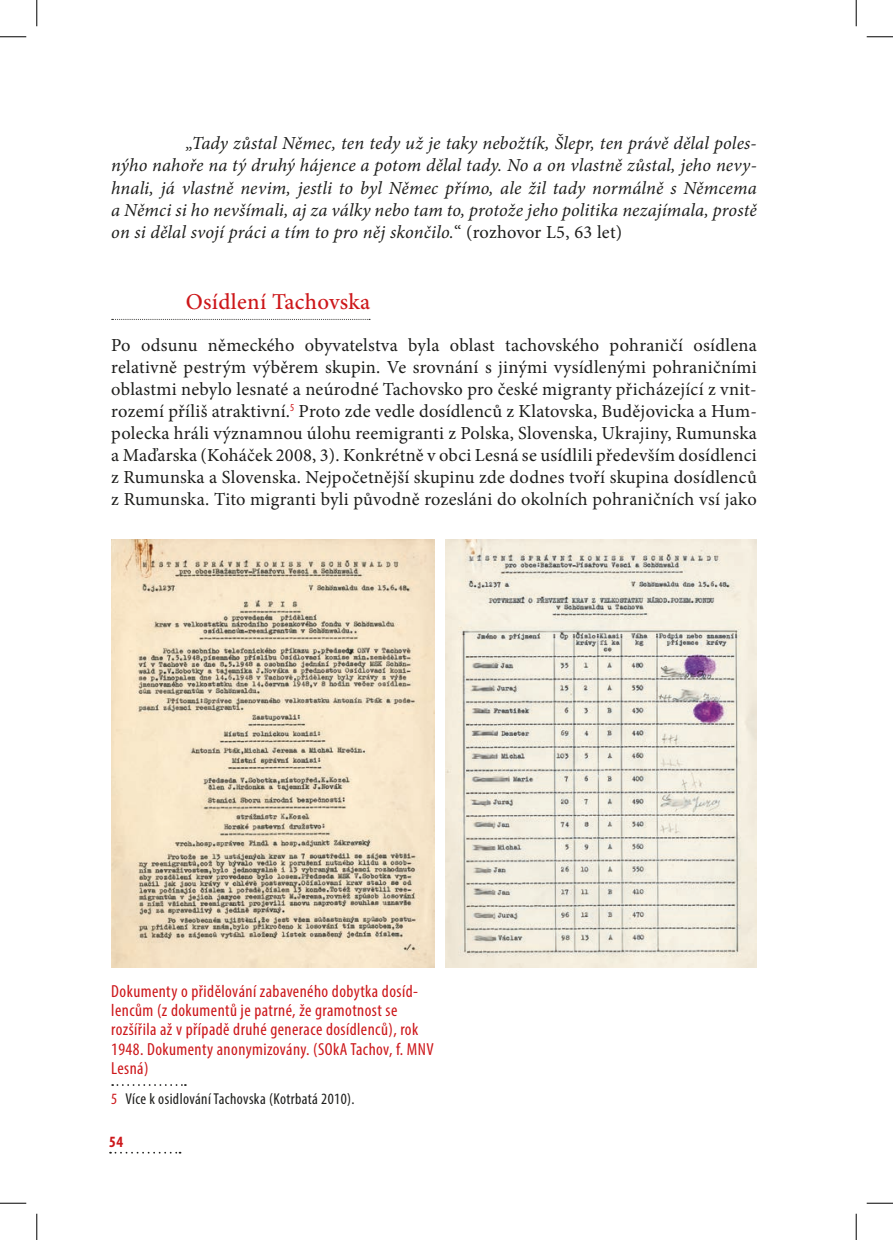
<style>
.page{position:relative;width:893px;height:1240px;background:#fff}
.page>*{position:absolute;margin:0;border:0;box-sizing:border-box;transform-origin:0 0}
.t1{font:500 22.75px "Minion Pro";letter-spacing:.015em;color:#cd171a}
.t2{font:18.38px/22.1px "Minion Pro";letter-spacing:.015em;color:#1d1d1b;text-align:justify}
.t3{font:italic 18.38px/22.1px "Minion Pro";letter-spacing:.005em;color:#1d1d1b;text-align:justify}
.t4{font:condensed 17.5px/19.2px "Myriad Pro";letter-spacing:.025em;color:#cd171a}
.t5{font:condensed 15.75px "Myriad Pro";letter-spacing:.025em;color:#1d1d1b}
.t6{font:700 condensed 15.75px "Myriad Pro";color:#cd171a}
.s1{font-style:normal}
.s2{color:#cd171a}
</style>
<div class="page">
<svg style="left:110px;top:1151px;width:70px;height:2px"></svg>
<svg style="left:112px;top:1084px;width:74px;height:1px"></svg>
<svg style="left:112px;top:319px;width:258px;height:1px"></svg>
<img style="left:111px;top:539px;width:323px;height:428px">
<img style="left:445px;top:539px;width:311px;height:428px">
<svg style="left:0;top:36px;width:26px;height:1px"></svg>
<svg style="left:866px;top:36px;width:26px;height:1px"></svg>
<svg style="left:0;top:1202px;width:26px;height:1px"></svg>
<svg style="left:866px;top:1202px;width:26px;height:1px"></svg>
<svg style="left:36px;top:0;width:1px;height:26px"></svg>
<svg style="left:36px;top:1213px;width:1px;height:26px"></svg>
<svg style="left:855px;top:0;width:1px;height:26px"></svg>
<svg style="left:855px;top:1213px;width:1px;height:26px"></svg>
<p class="t3" style="left:111px;top:132px;width:646px;text-indent:74px">„Tady zůstal Němec, ten tedy už je taky nebožtík, Šlepr, ten právě dělal poles&shy;nýho nahoře na tý druhý hájence a potom dělal tady. No a on vlastně zůstal, jeho nevy&shy;hnali, já vlastně nevim, jestli to byl Němec přímo, ale žil tady normálně s Němcema a Němci si ho nevšímali, aj za války nebo tam to, protože jeho politika nezajímala, prostě on si dělal svojí práci a tím to pro něj skončilo.<span class="s1">“ (rozhovor L5, 63 let)</span></p>
<p class="t1" style="left:186px;top:286px;width:186px">Osídlení Tachovska</p>
<p class="t2" style="left:111px;top:334px;width:646px">Po odsunu německého obyvatelstva byla oblast tachovského pohraničí osídlena relativně pestrým výběrem skupin. Ve srovnání s jinými vysídlenými pohraničními oblastmi nebylo lesnaté a neúrodné Tachovsko pro české migranty přicházející z vnit&shy;rozemí příliš atraktivní.<sup>5</sup> Proto zde vedle dosídlenců z Klatovska, Budějovicka a Hum&shy;polecka hráli významnou úlohu reemigranti z Polska, Slovenska, Ukrajiny, Rumunska a Maďarska (Koháček 2008, 3). Konkrétně v obci Lesná se usídlili především dosídlenci z Rumunska a Slovenska. Nejpočetnější skupinu zde dodnes tvoří skupina dosídlenců z Rumunska. Tito migranti byli původně rozesláni do okolních pohraničních vsí jako</p>
<p class="t4" style="left:111px;top:980px;width:324px">Dokumenty o přidělování zabaveného dobytka dosíd&shy;lencům (z dokumentů je patrné, že gramotnost se rozšířila až v případě druhé generace dosídlenců), rok 1948. Dokumenty anonymizovány. (SOkA Tachov, f. MNV Lesná)</p>
<p class="t5" style="left:111px;top:1089px;width:245px"><span class="s2">5</span> Více k osidlování Tachovska (Kotrbatá 2010).</p>
<p class="t6" style="left:109px;top:1131px;width:15px">54</p>
</div>
